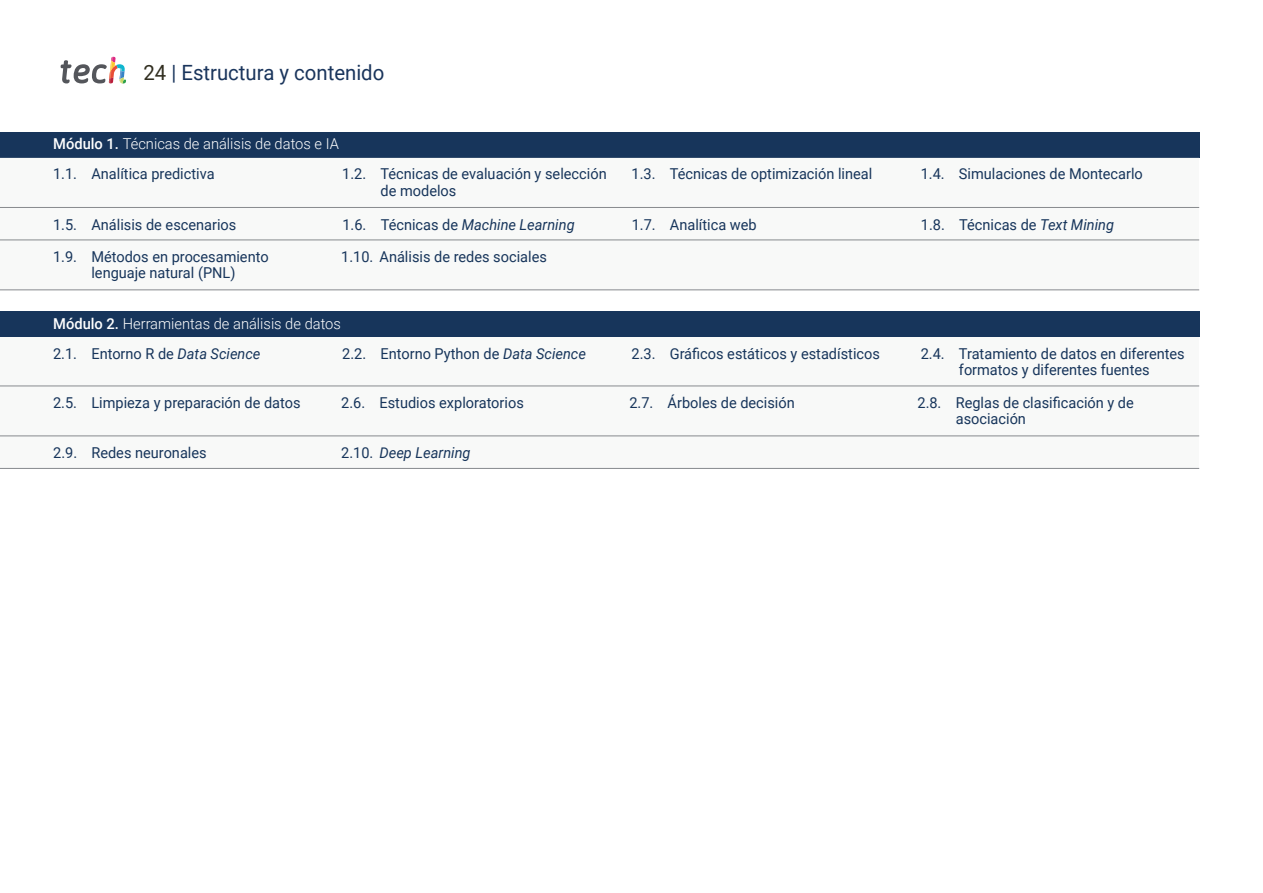
<style>
.page{position:relative;width:1263px;height:893px;background:#fff}
.page>*{position:absolute;margin:0;border:0;box-sizing:border-box;transform-origin:0 0}
.t1{font:21px "Roboto";color:#1a355c}
.t2{font:15px/16.5px "Roboto";color:#17355b}
.t3{font:300 15px/29.7px "Roboto";color:#fff}
.t4{font:italic 15px "Roboto";color:#17355b}
.s1{color:#312e20}
.s2{font-weight:500}
.s3{font-weight:400;color:#17355b}
.s4{font-style:normal}
.s5{font-style:italic}
.s6{font-weight:400;font-style:italic;color:#17355b}
</style>
<div class="page">
<svg style="left:61px;top:57px;width:65px;height:27px"></svg>
<div style="left:0;top:132px;width:1199px;height:25px;background:#17355b"></div>
<div style="left:0;top:157px;width:1199px;height:133px;background:#f8f9f8"></div>
<hr style="left:0;top:240px;width:1199px;height:1px;background:#878a8e">
<hr style="left:0;top:290px;width:1199px;height:1px;background:#878a8e">
<hr style="left:0;top:207px;width:1199px;height:1px;background:#878a8e">
<div style="left:0;top:311px;width:1199px;height:26px;background:#17355b"></div>
<div style="left:0;top:337px;width:1199px;height:131px;background:#f8f9f8"></div>
<hr style="left:0;top:386px;width:1199px;height:1px;background:#878a8e">
<hr style="left:0;top:436px;width:1199px;height:1px;background:#878a8e">
<hr style="left:0;top:468px;width:1199px;height:1px;background:#878a8e">
<h1 class="t1" style="left:144px;top:57px;width:242px"><span class="s1">24</span> | Estructura y contenido</h1>
<p class="t3" style="left:53px;top:129px;width:287px"><span class="s2">Módulo 1.</span> Técnicas de análisis de datos e IA<br><span class="s3">1.1. Analítica predictiva</span></p>
<p class="t2" style="left:381px;top:165px;width:228px;text-indent:-38px">1.2. Técnicas de evaluación y selección de modelos</p>
<p class="t2" style="left:631px;top:165px;width:242px">1.3. Técnicas de optimización lineal</p>
<p class="t2" style="left:921px;top:165px;width:224px">1.4. Simulaciones de Montecarlo</p>
<p class="t2" style="left:53px;top:215px;width:185px">1.5. Análisis de escenarios</p>
<p class="t4" style="left:342px;top:214px;width:234px"><span class="s4">1.6. Técnicas de</span> Machine Learning</p>
<p class="t2" style="left:632px;top:215px;width:127px">1.7. Analítica web</p>
<p class="t2" style="left:921px;top:215px;width:195px">1.8. Técnicas de <span class="s5">Text Mining</span></p>
<p class="t2" style="left:53px;top:247px;width:217px;text-align:center">1.9. Métodos en procesamiento lenguaje natural (PNL)</p>
<p class="t2" style="left:341px;top:247px;width:207px">1.10. Análisis de redes sociales</p>
<p class="t3" style="left:53px;top:308px;width:289px"><span class="s2">Módulo 2.</span> Herramientas de análisis de datos<br><span class="s3">2.1. Entorno R de</span> <span class="s6">Data Science</span></p>
<p class="t2" style="left:342px;top:345px;width:245px">2.2. Entorno Python de <span class="s5">Data Science</span></p>
<p class="t2" style="left:631px;top:345px;width:250px">2.3. Gráficos estáticos y estadísticos</p>
<p class="t2" style="left:921px;top:345px;width:266px;text-align:center">2.4. Tratamiento de datos en diferentes formatos y diferentes fuentes</p>
<p class="t2" style="left:53px;top:393px;width:249px">2.5. Limpieza y preparación de datos</p>
<p class="t2" style="left:341px;top:393px;width:184px">2.6. Estudios exploratorios</p>
<p class="t2" style="left:629px;top:393px;width:167px">2.7. Árboles de decisión</p>
<p class="t2" style="left:956px;top:393px;width:180px;text-indent:-38px">2.8. Reglas de clasificación y de asociación</p>
<p class="t2" style="left:53px;top:444px;width:155px">2.9. Redes neuronales</p>
<p class="t4" style="left:341px;top:442px;width:131px"><span class="s4">2.10.</span> Deep Learning</p>
</div>
